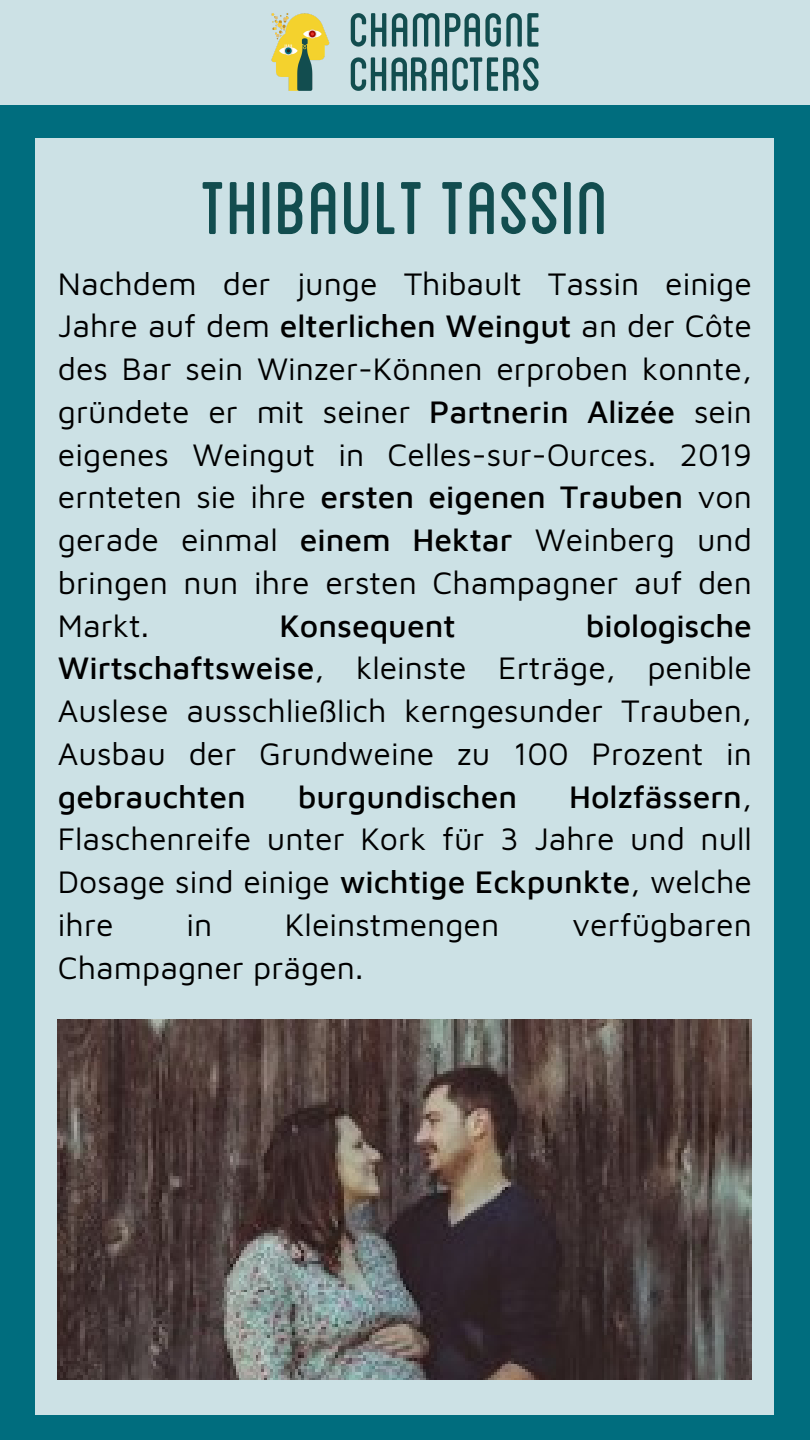
<style>
.page{position:relative;width:810px;height:1440px;background:#006d7e}
.page>*{position:absolute;margin:0;border:0;box-sizing:border-box;transform-origin:0 0}
.t1{font:105px "Blanch Caps";color:#124d4f}
.t2{font:32px/42.8px "Maven Pro";color:#000;text-align:justify}
.t3{font:500 32px "Maven Pro";color:#000}
.s1{font-weight:500}
</style>
<div class="page">
<div style="left:36px;top:138px;width:738px;height:1277px;background:#cce1e5"></div>
<div style="left:0;top:0;width:810px;height:104px;background:#cce1e5"></div>
<img style="left:271px;top:13px;width:268px;height:78px">
<img style="left:58px;top:1020px;width:694px;height:360px">
<p class="t1" style="left:201px;top:143px;width:410px">Thibault Tassin</p>
<p class="t2" style="left:58px;top:261px;width:696px">Nachdem der junge Thibault Tassin einige Jahre auf dem <span class="s1">elterlichen Weingut</span> an der Côte des Bar sein Winzer-Können erproben konnte, gründete er mit seiner <span class="s1">Partnerin Alizée</span> sein eigenes Weingut in Celles-sur-Ources. 2019 ernteten sie ihre <span class="s1">ersten eigenen Trauben</span> von gerade einmal <span class="s1">einem Hektar</span> Weinberg und bringen nun ihre ersten Champagner auf den Markt.</p>
<p class="t2" style="left:58px;top:603px;width:696px;text-indent:528px"><span class="s1">biologische Wirtschaftsweise</span>, kleinste Erträge, penible Auslese ausschließlich kerngesunder Trauben, Ausbau der Grundweine zu 100 Prozent in <span class="s1">gebrauchten</span></p>
<p class="t3" style="left:279px;top:606px;width:178px">Konsequent</p>
<p class="t2" style="left:58px;top:774px;width:696px;text-indent:511px"><span class="s1">Holzfässern</span>, Flaschenreife unter Kork für 3 Jahre und null Dosage sind einige <span class="s1">wichtige Eckpunkte</span>, welche ihre</p>
<p class="t3" style="left:298px;top:777px;width:221px">burgundischen</p>
<p class="t2" style="left:186px;top:902px;width:27px">in</p>
<p class="t2" style="left:285px;top:902px;width:216px">Kleinstmengen</p>
<p class="t2" style="left:572px;top:902px;width:181px">verfügbaren</p>
<p class="t2" style="left:58px;top:945px;width:307px">Champagner prägen.</p>
</div>
